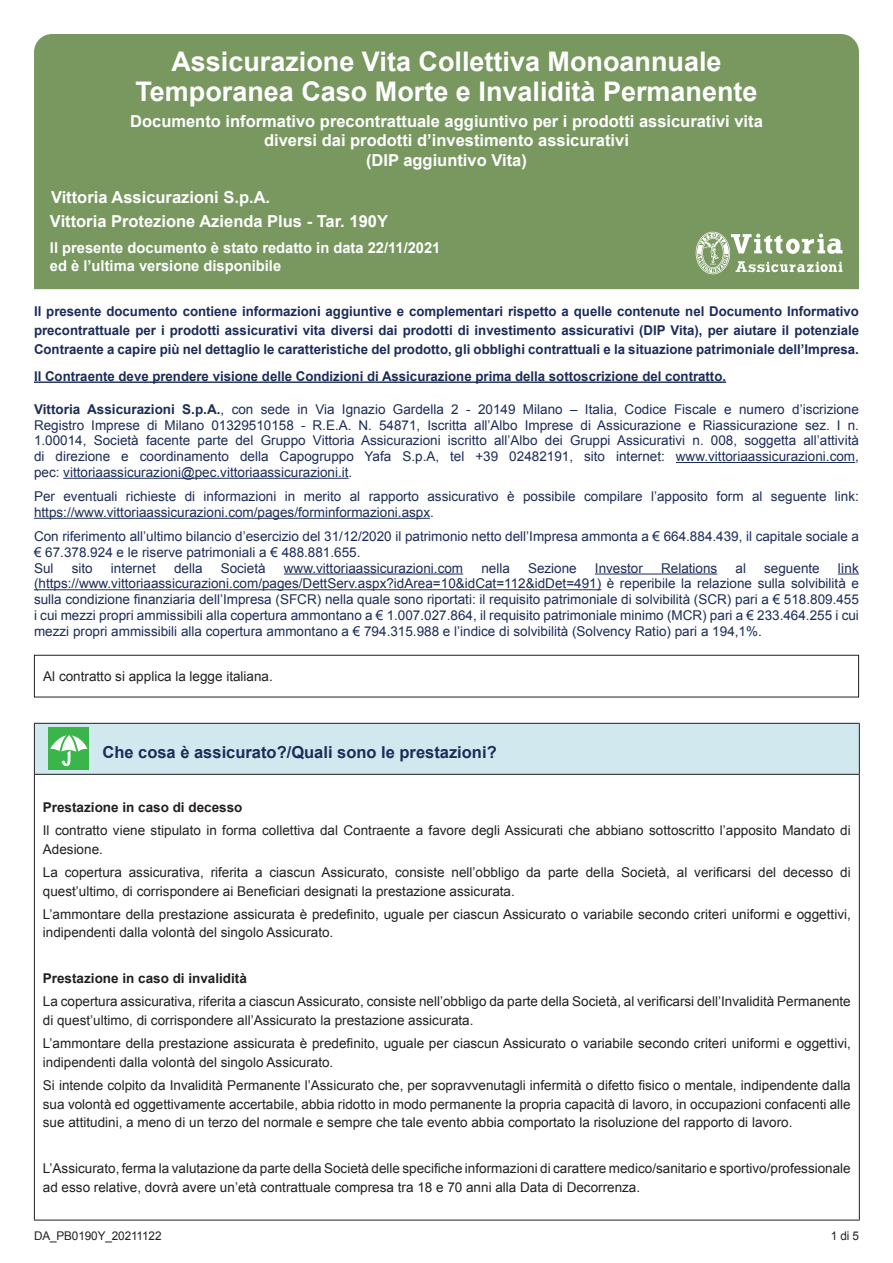
<style>
.page{position:relative;width:893px;height:1263px;background:#fff}
.page>*{position:absolute;margin:0;border:0;box-sizing:border-box;transform-origin:0 0}
.t1{font:700 27px/30px "Arial";color:#fff;text-align:center}
.t2{font:700 16.5px/19.5px "Arial";color:#fff;text-align:center}
.t3{font:700 16.5px "Arial";color:#1c2c59}
.t4{font:700 15px/18px "Arial";color:#fff}
.t5{font:13.5px/18.8px "Arial";color:#231f20}
.t6{font:13.5px/15.8px "Arial";color:#1c2c59;text-align:justify}
.t7{font:700 13.5px/18.8px "Arial";color:#1c2c59;text-align:justify}
.t8{font:700 13.5px "Arial";color:#231f20}
.t9{font:12px "Arial";letter-spacing:-.01em;color:#231f20}
.s1{font-weight:700}
</style>
<div class="page">
<div style="left:34px;top:723px;width:825px;height:51px;background:#d0e8ee"></div>
<hr style="left:34px;top:723px;width:826px;height:1px;background:#231f20">
<hr style="left:34px;top:724px;width:1px;height:50px;background:#231f20">
<hr style="left:859px;top:724px;width:1px;height:50px;background:#231f20">
<hr style="left:34px;top:774px;width:826px;height:1px;background:#231f20">
<hr style="left:34px;top:775px;width:1px;height:445px;background:#231f20">
<hr style="left:859px;top:775px;width:1px;height:445px;background:#231f20">
<hr style="left:34px;top:1220px;width:826px;height:1px;background:#231f20">
<div style="left:48px;top:727px;width:41px;height:43px;background:#3ab54a"></div>
<svg style="left:50px;top:731px;width:38px;height:35px"></svg>
<div style="left:34px;top:655px;width:825px;height:42px;border:1px solid #231f20"></div>
<hr style="left:34px;top:381px;width:692px;height:2px;background:#1c2c59">
<div style="left:34px;top:34px;width:825px;height:255px;background:#789860"></div>
<svg style="left:696px;top:232px;width:146px;height:42px"></svg>
<hr style="left:676px;top:462px;width:179px;height:1px;background:#1c2c59">
<hr style="left:63px;top:478px;width:286px;height:1px;background:#1c2c59">
<hr style="left:34px;top:518px;width:396px;height:1px;background:#1c2c59">
<hr style="left:284px;top:573px;width:179px;height:1px;background:#1c2c59">
<hr style="left:595px;top:573px;width:122px;height:1px;background:#1c2c59">
<svg style="left:838px;top:573px;width:21px;height:1px"></svg>
<hr style="left:34px;top:589px;width:567px;height:1px;background:#1c2c59">
<h1 class="t1" style="left:135px;top:47px;width:624px">Assicurazione Vita Collettiva Monoannuale<br>Temporanea Caso Morte e Invalidità Permanente</h1>
<p class="t2" style="left:130px;top:112px;width:634px">Documento informativo precontrattuale aggiuntivo per i prodotti assicurativi vita diversi dai prodotti d’investimento assicurativi<br>(DIP aggiuntivo Vita)</p>
<p class="t2" style="left:50px;top:186px;width:340px;line-height:23.4px;text-align:left">Vittoria Assicurazioni S.p.A.<br>Vittoria Protezione Azienda Plus - Tar. 190Y</p>
<p class="t4" style="left:50px;top:239px;width:392px">Il presente documento è stato redatto in data 22/11/2021 ed è l’ultima versione disponibile</p>
<p class="t7" style="left:34px;top:302px;width:826px">Il presente documento contiene informazioni aggiuntive e complementari rispetto a quelle contenute nel Documento Informativo precontrattuale per i prodotti assicurativi vita diversi dai prodotti di investimento assicurativi (DIP Vita), per aiutare il potenziale Contraente a capire più nel dettaglio le caratteristiche del prodotto, gli obblighi contrattuali e la situazione patrimoniale dell’Impresa.</p>
<p class="t7" style="left:34px;top:367px;width:694px">Il Contraente deve prendere visione delle Condizioni di Assicurazione prima della sottoscrizione del contratto.</p>
<p class="t6" style="left:34px;top:401px;width:826px"><span class="s1">Vittoria Assicurazioni S.p.A.</span>, con sede in Via Ignazio Gardella 2 - 20149 Milano – Italia, Codice Fiscale e numero d’iscrizione Registro Imprese di Milano 01329510158 - R.E.A. N. 54871, Iscritta all’Albo Imprese di Assicurazione e Riassicurazione sez. I n.<br>1.00014, Società facente parte del Gruppo Vittoria Assicurazioni iscritto all’Albo dei Gruppi Assicurativi n. 008, soggetta all’attività di direzione e coordinamento della Capogruppo Yafa S.p.A, tel +39 02482191, sito internet: www.vittoriaassicurazioni.com, pec: vittoriaassicurazioni@pec.vittoriaassicurazioni.it.</p>
<p class="t6" style="left:34px;top:489px;width:826px">Per eventuali richieste di informazioni in merito al rapporto assicurativo è possibile compilare l’apposito form al seguente link: https://www.vittoriaassicurazioni.com/pages/forminformazioni.aspx.</p>
<p class="t6" style="left:34px;top:529px;width:826px;text-align:left">Con riferimento all’ultimo bilancio d’esercizio del 31/12/2020 il patrimonio netto dell’Impresa ammonta a € 664.884.439, il capitale sociale a € 67.378.924 e le riserve patrimoniali a € 488.881.655.<br>Sul</p>
<p class="t6" style="left:72px;top:560px;width:23px">sito</p>
<p class="t6" style="left:111px;top:560px;width:47px">internet</p>
<p class="t6" style="left:174px;top:560px;width:30px">della</p>
<p class="t6" style="left:221px;top:560px;width:47px">Società</p>
<p class="t6" style="left:284px;top:560px;width:181px">www.vittoriaassicurazioni.com</p>
<p class="t6" style="left:481px;top:560px;width:30px">nella</p>
<p class="t6" style="left:528px;top:560px;width:50px">Sezione</p>
<p class="t6" style="left:595px;top:560px;width:50px">Investor</p>
<p class="t6" style="left:661px;top:560px;width:58px">Relations</p>
<p class="t6" style="left:736px;top:560px;width:12px">al</p>
<p class="t6" style="left:764px;top:560px;width:57px">seguente</p>
<p class="t6" style="left:34px;top:560px;width:826px;text-indent:804px">link (https://www.vittoriaassicurazioni.com/pages/DettServ.aspx?idArea=10&amp;idCat=112&amp;idDet=491) è reperibile la relazione sulla solvibilità e sulla condizione finanziaria dell’Impresa (SFCR) nella quale sono riportati: il requisito patrimoniale di solvibilità (SCR) pari a € 518.809.455 i cui mezzi propri ammissibili alla copertura ammontano a € 1.007.027.864, il requisito patrimoniale minimo (MCR) pari a € 233.464.255 i cui mezzi propri ammissibili alla copertura ammontano a € 794.315.988 e l’indice di solvibilità (Solvency Ratio) pari a 194,1%.</p>
<p class="t5" style="left:43px;top:667px;width:231px">Al contratto si applica la legge italiana.</p>
<p class="t3" style="left:102px;top:741px;width:396px">Che cosa è assicurato?/Quali sono le prestazioni?</p>
<p class="t8" style="left:43px;top:798px;width:201px">Prestazione in caso di decesso</p>
<p class="t5" style="left:43px;top:821px;width:809px">Il contratto viene stipulato in forma collettiva dal Contraente a favore degli Assicurati che abbiano sottoscritto l’apposito Mandato di<br>Adesione.</p>
<p class="t5" style="left:43px;top:863px;width:809px">La copertura assicurativa, riferita a ciascun Assicurato, consiste nell’obbligo da parte della Società, al verificarsi del decesso di quest’ultimo, di corrispondere ai Beneficiari designati la prestazione assicurata.</p>
<p class="t5" style="left:43px;top:905px;width:809px">L’ammontare della prestazione assicurata è predefinito, uguale per ciascun Assicurato o variabile secondo criteri uniformi e oggettivi, indipendenti dalla volontà del singolo Assicurato.</p>
<p class="t8" style="left:43px;top:970px;width:206px">Prestazione in caso di invalidità</p>
<p class="t5" style="left:43px;top:992px;width:809px">La copertura assicurativa, riferita a ciascun Assicurato, consiste nell’obbligo da parte della Società, al verificarsi dell’Invalidità Permanente di quest’ultimo, di corrispondere all’Assicurato la prestazione assicurata.</p>
<p class="t5" style="left:43px;top:1034px;width:809px">L’ammontare della prestazione assicurata è predefinito, uguale per ciascun Assicurato o variabile secondo criteri uniformi e oggettivi, indipendenti dalla volontà del singolo Assicurato.</p>
<p class="t5" style="left:43px;top:1076px;width:809px;text-align:justify">Si intende colpito da Invalidità Permanente l’Assicurato che, per sopravvenutagli infermità o difetto fisico o mentale, indipendente dalla sua volontà ed oggettivamente accertabile, abbia ridotto in modo permanente la propria capacità di lavoro, in occupazioni confacenti alle sue attitudini, a meno di un terzo del normale e sempre che tale evento abbia comportato la risoluzione del rapporto di lavoro.</p>
<p class="t5" style="left:43px;top:1159px;width:809px">L’Assicurato, ferma la valutazione da parte della Società delle specifiche informazioni di carattere medico/sanitario e sportivo/professionale ad esso relative, dovrà avere un’età contrattuale compresa tra 18 e 70 anni alla Data di Decorrenza.</p>
<p class="t9" style="left:34px;top:1228px;width:129px">DA_PB0190Y_20211122</p>
<p class="t9" style="left:831px;top:1228px;width:30px">1 di 5</p>
</div>
